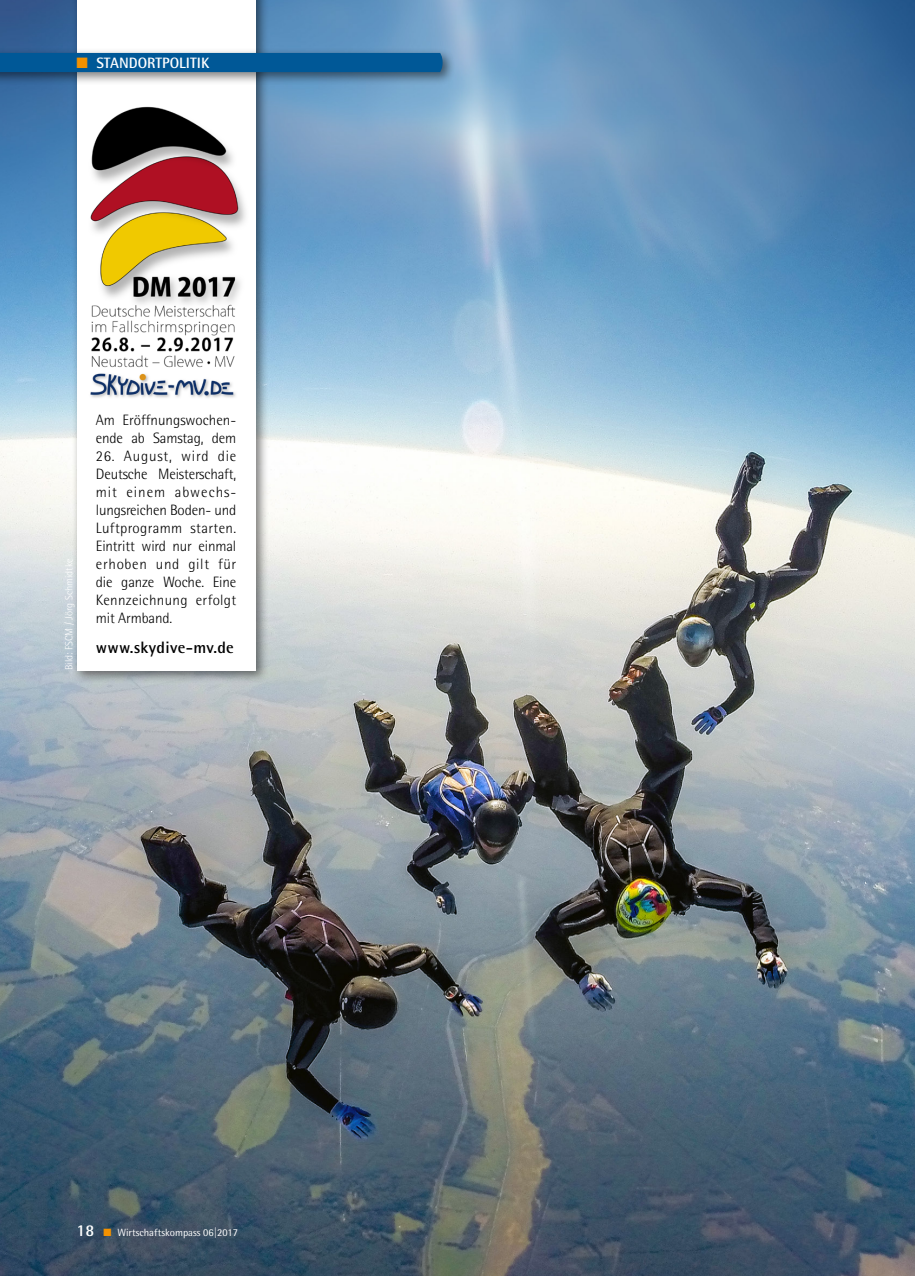
<style>
.page{position:relative;width:915px;height:1276px;background:#fff}
.page>*{position:absolute;margin:0;border:0;box-sizing:border-box;transform-origin:0 0}
.t1{font:700 16.5px "AT Rotis Semi Sans";letter-spacing:.02em;color:#000}
.t2{font:300 15px/18px "AT Rotis Semi Sans";color:#000}
.t3{font:700 15px "AT Rotis Semi Sans";color:#fff}
.t4{font:10.5px "AT Rotis Semi Sans";color:#fff}
.t5{font:300 10.5px "AT Rotis Semi Sans";color:#fff}
.s1{color:#f39100}
.s2{font-weight:700;font-size:16.5px}
</style>
<div class="page">
<img style="left:0;top:1px;width:914px;height:1275px">
<div style="left:72px;top:1px;width:197px;height:683px;background:#000;opacity:.5"></div>
<div style="left:77px;top:1px;width:178px;height:670px;background:#fff"></div>
<img style="left:90px;top:106px;width:156px;height:292px">
<div style="left:0;top:48px;width:456px;height:37px;background:#000;opacity:.5"></div>
<div style="left:0;top:53px;width:442px;height:19px;background:#005897"></div>
<p class="t3" style="left:77px;top:54px;width:134px"><span class="s1">■</span> STANDORTPOLITIK</p>
<p class="t5" style="left:63px;top:670px;width:113px;rotate:-90deg">Bild: FSCM / Jörg Schmidtke</p>
<p class="t2" style="left:96px;top:411px;width:142px">Am Eröffnungswochen&shy;ende ab Samstag, dem</p>
<p class="t2" style="left:96px;top:447px;width:142px;text-align:justify">26. August, wird die Deutsche Meisterschaft, mit einem abwechs&shy;lungsreichen Boden- und Luftprogramm starten.<br>Eintritt wird nur einmal erhoben und gilt für die ganze Woche. Eine Kennzeichnung erfolgt mit Armband.</p>
<p class="t1" style="left:96px;top:637px;width:139px">www.skydive-mv.de</p>
<p class="t4" style="left:77px;top:1225px;width:163px"><span class="s2">18</span> <span class="s1">■</span> Wirtschaftskompass 06|2017</p>
</div>
